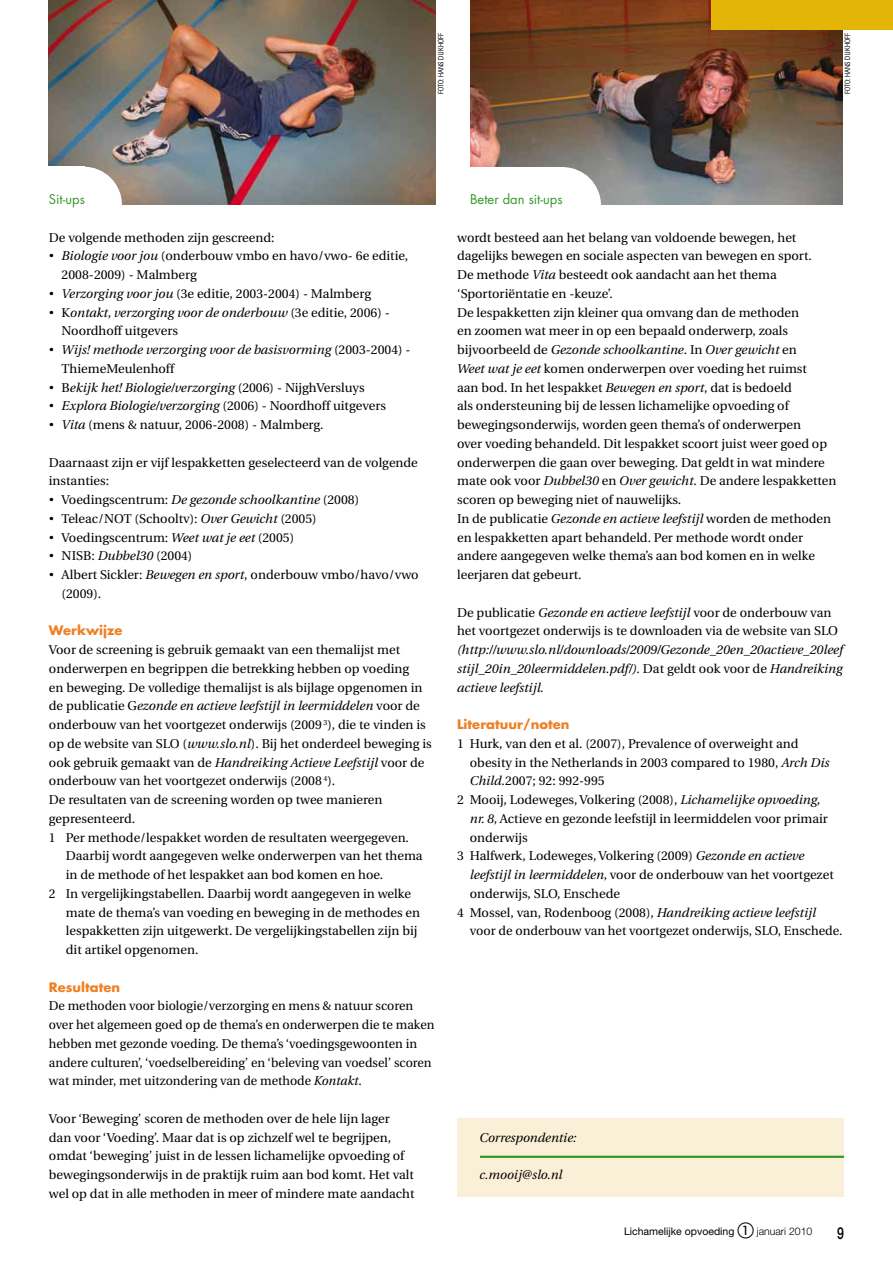
<style>
.page{position:relative;width:893px;height:1263px;background:#fff}
.page>*{position:absolute;margin:0;border:0;box-sizing:border-box;transform-origin:0 0}
.t1{font:500 16.5px "Helvetica Neue";color:#000;scale:.75 1}
.t2{font:13.05px "Futura";color:#359829}
.t3{font:12.75px/18.8px "Utopia";color:#000}
.t4{font:italic 12.75px/18.8px "Utopia";color:#000;text-align:justify}
.t5{font:700 12.75px "Futura";color:#ee8024}
.t6{font:10.5px "Helvetica Neue";color:#000}
.t7{font:7.5px "Imago";letter-spacing:.025em;color:#000;scale:.8 1}
.s1{font-style:italic}
.s2{font-style:normal}
.s3{font-family:"European Pi One";font-size:16.5px}
.s4{font-weight:300}
</style>
<div class="page">
<img style="left:470px;top:0;width:372px;height:204px">
<div style="left:524px;top:167px;width:77px;height:77px;background:#fff;border-radius:50%"></div>
<div style="left:398px;top:167px;width:165px;height:49px;background:#fff"></div>
<div style="left:711px;top:0;width:182px;height:30px;background:#e3b507"></div>
<div style="left:457px;top:1119px;width:387px;height:78px;background:#faf0d7"></div>
<hr style="left:480px;top:1156px;width:364px;height:2px;background:#359829">
<img style="left:49px;top:0;width:387px;height:204px">
<div style="left:45px;top:167px;width:77px;height:76px;background:#fff;border-radius:50%"></div>
<div style="left:0;top:167px;width:84px;height:76px;background:#fff"></div>
<p class="t7" style="left:437px;top:94px;width:77px;rotate:-90deg">foto: Hans Dijkhoff</p>
<p class="t7" style="left:843px;top:94px;width:77px;rotate:-90deg">foto: Hans Dijkhoff</p>
<p class="t2" style="left:49px;top:191px;width:37px">Sit-ups</p>
<p class="t3" style="left:49px;top:228px;width:227px">De volgende methoden zijn gescreend:</p>
<p class="t3" style="left:62px;top:247px;width:348px;text-indent:-13px">• <span class="s1">Biologie voor jou</span> (onderbouw vmbo en havo/vwo- 6e editie,<br>2008-2009) - Malmberg</p>
<p class="t3" style="left:49px;top:284px;width:324px">• <span class="s1">Verzorging voor jou</span> (3e editie, 2003-2004) - Malmberg</p>
<p class="t3" style="left:62px;top:303px;width:330px;text-indent:-13px">• K<span class="s1">ontakt, verzorging voor de onderbouw</span> (3e editie, 2006) -<br>Noordhoff uitgevers</p>
<p class="t4" style="left:62px;top:341px;width:350px;text-indent:-13px">• Wijs! methode verzorging voor de basisvorming <span class="s2">(2003-2004) -<br>ThiemeMeulenhoff</span></p>
<p class="t4" style="left:49px;top:378px;width:317px">• <span class="s2">B</span>ekijk het! Biologie/verzorging <span class="s2">(2006) - NijghVersluys</span></p>
<p class="t4" style="left:49px;top:397px;width:339px">• Explora Biologie/verzorging <span class="s2">(2006) - Noordhoff uitgevers</span></p>
<p class="t3" style="left:49px;top:416px;width:276px">• <span class="s1">Vita</span> (mens &amp; natuur, 2006-2008) - Malmberg.</p>
<p class="t3" style="left:49px;top:453px;width:371px">Daarnaast zijn er vijf lespakketten geselecteerd van de volgende instanties:</p>
<p class="t3" style="left:49px;top:491px;width:312px">• Voedingscentrum: <span class="s1">De gezonde schoolkantine</span> (2008)</p>
<p class="t3" style="left:49px;top:509px;width:269px">• Teleac/NOT (Schooltv): <span class="s1">Over Gewicht</span> (2005)</p>
<p class="t3" style="left:49px;top:528px;width:247px">• Voedingscentrum: <span class="s1">Weet wat je eet</span> (2005)</p>
<p class="t3" style="left:49px;top:547px;width:145px">• NISB: <span class="s1">Dubbel30</span> (2004)</p>
<p class="t3" style="left:62px;top:566px;width:358px;text-indent:-13px">• Albert Sickler: <span class="s1">Bewegen en sport</span>, onderbouw vmbo/havo/vwo (2009).</p>
<p class="t5" style="left:49px;top:622px;width:75px">Werkwijze</p>
<p class="t3" style="left:49px;top:641px;width:384px">Voor de screening is gebruik gemaakt van een themalijst met onderwerpen en begrippen die betrekking hebben op voeding<br>en beweging. De volledige themalijst is als bijlage opgenomen in de publicatie G<span class="s1">ezonde en actieve leefstijl in leermiddelen</span> voor de onderbouw van het voortgezet onderwijs (2009 <sup>3</sup>), die te vinden is op de website van SLO (<span class="s1">www.slo.nl</span>). Bij het onderdeel beweging is ook gebruik gemaakt van de <span class="s1">Handreiking Actieve Leefstijl</span> voor de onderbouw van het voortgezet onderwijs (2008 <sup>4</sup>).<br>De resultaten van de screening worden op twee manieren gepresenteerd.<br>1 Per methode/lespakket worden de resultaten weergegeven.</p>
<p class="t3" style="left:66px;top:847px;width:358px">Daarbij wordt aangegeven welke onderwerpen van het thema</p>
<p class="t3" style="left:66px;top:866px;width:319px">in de methode of het lespakket aan bod komen en hoe.</p>
<p class="t3" style="left:49px;top:884px;width:364px">2 In vergelijkingstabellen. Daarbij wordt aangegeven in welke</p>
<p class="t3" style="left:66px;top:903px;width:356px">mate de thema’s van voeding en beweging in de methodes en</p>
<p class="t3" style="left:66px;top:922px;width:353px">lespakketten zijn uitgewerkt. De vergelijkingstabellen zijn bij</p>
<p class="t3" style="left:66px;top:941px;width:134px">dit artikel opgenomen.</p>
<p class="t5" style="left:49px;top:978px;width:73px">Resultaten</p>
<p class="t3" style="left:49px;top:997px;width:387px">De methoden voor biologie/verzorging en mens &amp; natuur scoren over het algemeen goed op de thema’s en onderwerpen die te maken hebben met gezonde voeding. De thema’s ‘voedingsgewoonten in andere culturen’, ‘voedselbereiding’ en ‘beleving van voedsel’ scoren wat minder, met uitzondering van de methode <span class="s1">Kontakt</span>.</p>
<p class="t3" style="left:49px;top:1109px;width:367px">Voor ‘Beweging’ scoren de methoden over de hele lijn lager dan voor ‘Voeding’. Maar dat is op zichzelf wel te begrijpen, omdat ‘beweging’ juist in de lessen lichamelijke opvoeding of bewegingsonderwijs in de praktijk ruim aan bod komt. Het valt wel op dat in alle methoden in meer of mindere mate aandacht</p>
<p class="t2" style="left:470px;top:191px;width:94px">Beter dan sit-ups</p>
<p class="t3" style="left:457px;top:228px;width:381px">wordt besteed aan het belang van voldoende bewegen, het dagelijks bewegen en sociale aspecten van bewegen en sport.<br>De methode <span class="s1">Vita</span> besteedt ook aandacht aan het thema ‘Sportoriëntatie en -keuze’.<br>De lespakketten zijn kleiner qua omvang dan de methoden<br>en zoomen wat meer in op een bepaald onderwerp, zoals bijvoorbeeld de <span class="s1">Gezonde schoolkantine</span>. In <span class="s1">Over gewicht</span> en<br><span class="s1">Weet wat je eet</span> komen onderwerpen over voeding het ruimst<br>aan bod. In het lespakket <span class="s1">Bewegen en sport</span>, dat is bedoeld<br>als ondersteuning bij de lessen lichamelijke opvoeding of bewegingsonderwijs, worden geen thema’s of onderwerpen<br>over voeding behandeld. Dit lespakket scoort juist weer goed op onderwerpen die gaan over beweging. Dat geldt in wat mindere mate ook voor <span class="s1">Dubbel30</span> en <span class="s1">Over gewicht</span>. De andere lespakketten scoren op beweging niet of nauwelijks.<br>In de publicatie <span class="s1">Gezonde en actieve leefstijl</span> worden de methoden en lespakketten apart behandeld. Per methode wordt onder andere aangegeven welke thema’s aan bod komen en in welke leerjaren dat gebeurt.</p>
<p class="t3" style="left:457px;top:603px;width:382px">De publicatie <span class="s1">Gezonde en actieve leefstijl</span> voor de onderbouw van het voortgezet onderwijs is te downloaden via de website van SLO</p>
<p class="t4" style="left:457px;top:641px;width:387px">(http://www.slo.nl/downloads/2009/Gezonde_20en_20actieve_20leef stijl_20in_20leermiddelen.pdf/). <span class="s2">Dat geldt ook voor de</span> Handreiking actieve leefstijl.</p>
<p class="t5" style="left:457px;top:716px;width:114px">Literatuur/noten</p>
<p class="t3" style="left:457px;top:734px;width:343px">1 Hurk, van den et al. (2007), Prevalence of overweight and</p>
<p class="t3" style="left:470px;top:753px;width:361px">obesity in the Netherlands in 2003 compared to 1980, <span class="s1">Arch Dis</span></p>
<p class="t3" style="left:470px;top:772px;width:136px"><span class="s1">Child.</span>2007; 92: 992-995</p>
<p class="t3" style="left:457px;top:791px;width:365px">2 Mooij, Lodeweges, Volkering (2008), <span class="s1">Lichamelijke opvoeding,</span></p>
<p class="t3" style="left:470px;top:809px;width:360px"><span class="s1">nr. 8,</span> Actieve en gezonde leefstijl in leermiddelen voor primair</p>
<p class="t3" style="left:470px;top:828px;width:59px">onderwijs</p>
<p class="t3" style="left:457px;top:847px;width:349px">3 Halfwerk, Lodeweges, Volkering (2009) <span class="s1">Gezonde en actieve</span></p>
<p class="t3" style="left:470px;top:866px;width:365px"><span class="s1">leefstijl in leermiddelen,</span> voor de onderbouw van het voortgezet</p>
<p class="t3" style="left:470px;top:884px;width:152px">onderwijs, SLO, Enschede</p>
<p class="t3" style="left:457px;top:903px;width:360px">4 Mossel, van, Rodenboog (2008), <span class="s1">Handreiking actieve leefstijl</span></p>
<p class="t3" style="left:470px;top:922px;width:374px">voor de onderbouw van het voortgezet onderwijs, SLO, Enschede.</p>
<p class="t4" style="left:480px;top:1128px;width:98px">Correspondentie:</p>
<p class="t4" style="left:480px;top:1166px;width:84px">c.mooij@slo.nl</p>
<p class="t6" style="left:624px;top:1225px;width:190px">Lichamelijke opvoeding <span class="s3">a</span> <span class="s4">januari 2010</span></p>
<p class="t1" style="left:837px;top:1223px;width:11px">9</p>
</div>
